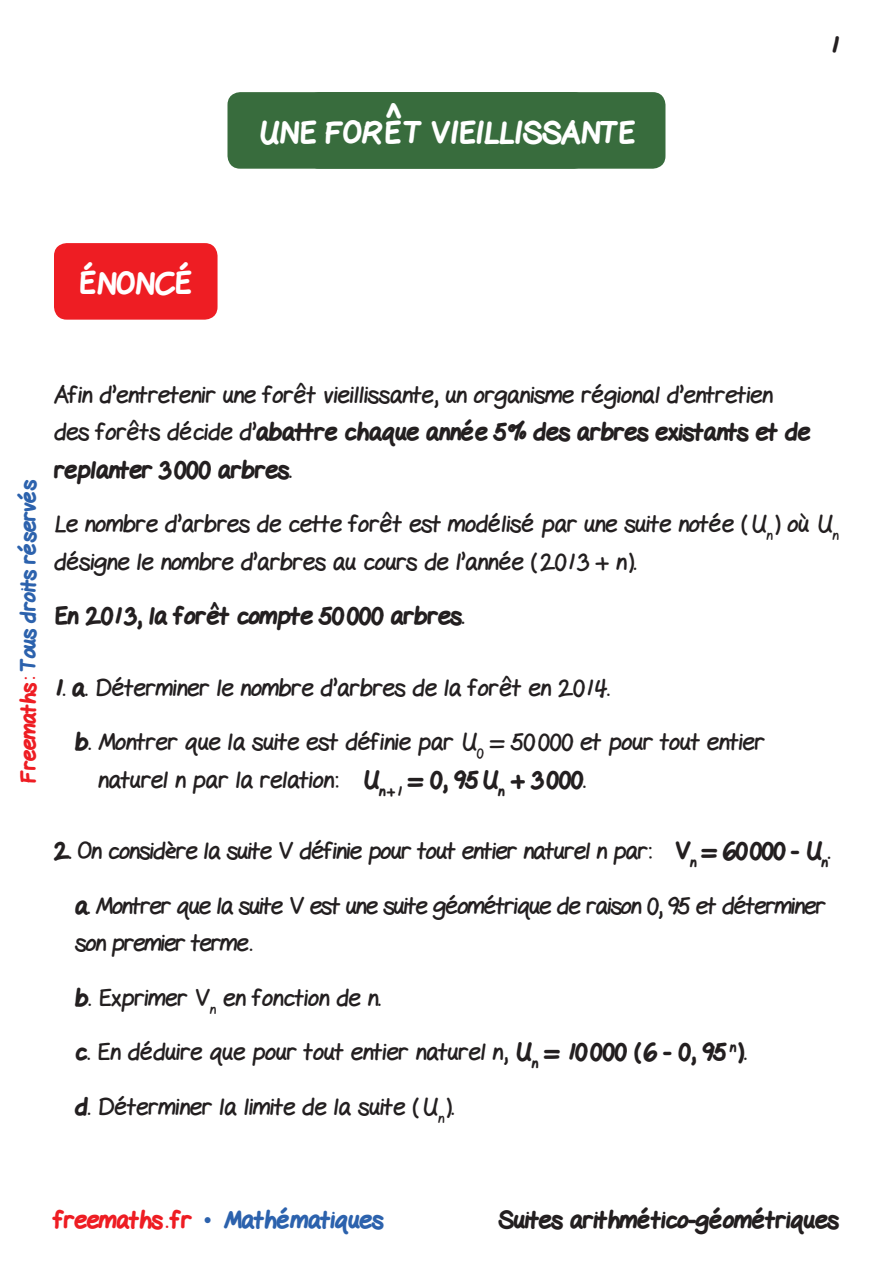
<style>
.page{position:relative;width:893px;height:1263px;background:#fff}
.page>*{position:absolute;margin:0;border:0;box-sizing:border-box;transform-origin:0 0}
.t1{font:800 30px "Gel Pen";color:#fff}
.Texte-Ennonce{font:24px/37.5px "Gel Pen";color:#231f20}
.Texte-Ennonce-2{font:24px/37.5px "Gel Pen";letter-spacing:-.03em;color:#231f20}
.Texte-Ennonce-3{font:24px "Gel Pen";letter-spacing:-.02em;color:#231f20}
.Texte-Ennonce-4{font:800 24px "Gel Pen";color:#231f20}
.t2{font:800 24px "Gel Pen";color:#2c62ad}
.t3{font:800 21px "Gel Pen";letter-spacing:-.01em;color:#2c62ad}
.s1{color:#ee1d23}
.s2{font-weight:800}
.s3{font-family:"Times New Roman";font-weight:400}
</style>
<div class="page">
<div style="left:54px;top:243px;width:164px;height:77px;background:#ee1d23;border-radius:13px"></div>
<div style="left:227px;top:92px;width:438px;height:77px;background:#386c3d;border-radius:13px"></div>
<p class="t1" style="left:387px;top:91px;width:16px">^</p>
<p class="t1" style="left:258px;top:109px;width:378px">UNE FORET VIEILLISSANTE</p>
<p class="t1" style="left:423px;top:109px;width:65px">ITRE</p>
<p class="Texte-Ennonce-4" style="left:830px;top:26px;width:10px">1</p>
<p class="t1" style="left:80px;top:260px;width:114px">ÉNONCÉ</p>
<p class="t3" style="left:12px;top:783px;width:305px;rotate:-90deg"><span class="s1">Freemaths:</span> Tous droits réservés</p>
<p class="Texte-Ennonce" style="left:54px;top:373px;width:758px">Afin d’entretenir une forêt vieillissante, un organisme régional d’entretien des forêts décide d’<span class="s2">abattre chaque année 5% des arbres existants et de replanter 3000 arbres.</span></p>
<p class="Texte-Ennonce" style="left:54px;top:503px;width:786px">Le nombre d’arbres de cette forêt est modélisé par une suite notée (U<sub>n</sub> ) où U<sub>n </sub>désigne le nombre d’arbres au cours de l’année (201 3 + n ).</p>
<p class="Texte-Ennonce-4" style="left:54px;top:597px;width:412px">En 201 3, la forêt compte 50000 arbres.</p>
<p class="Texte-Ennonce" style="left:54px;top:666px;width:557px"><span class="s2">1. a.</span> Déterminer le nombre d’arbres de la forêt en 2014.</p>
<p class="Texte-Ennonce" style="left:98px;top:721px;width:668px;text-indent:-23px"><span class="s2">b.</span> Montrer que la suite est définie par U<sub>0</sub> = 50 000 et pour tout entier naturel n par la relation: <span class="s2">U</span><sub>n+1</sub> <span class="s2">= 0, 95U</span><sub>n</sub> <span class="s2">+ 3000.</span></p>
<p class="Texte-Ennonce-3" style="left:54px;top:831px;width:778px"><span class="s2">2.</span> On considère la suite V définie pour tout entier naturel n par: <span class="s2">V</span><sub>n</sub> <span class="s2">= 60000 - U</span><sub>n</sub><span class="s2">.</span></p>
<p class="Texte-Ennonce-2" style="left:75px;top:884px;width:752px"><span class="s2">a.</span> Montrer que la suite V est une suite géométrique de raison 0, 95 et déterminer son premier terme.</p>
<p class="Texte-Ennonce" style="left:75px;top:976px;width:307px"><span class="s2">b.</span> Exprimer V<sub>n</sub> en fonction de n.</p>
<p class="Texte-Ennonce" style="left:75px;top:1031px;width:673px"><span class="s2">c.</span> En déduire que pour tout entier naturel n, <span class="s2">U</span><sub>n</sub> <span class="s2">= 10000 (6 - 0, 95</span> <sup>n</sup> <span class="s2">).</span></p>
<p class="Texte-Ennonce" style="left:75px;top:1085px;width:380px"><span class="s2">d.</span> Déterminer la limite de la suite (U<sub>n</sub> ).</p>
<p class="t2" style="left:54px;top:1201px;width:331px"><span class="s1">freemaths . fr</span> <span class="s3">•</span> Mathématiques</p>
<p class="Texte-Ennonce-4" style="left:498px;top:1201px;width:342px">Suites arithmético-géométriques</p>
</div>
